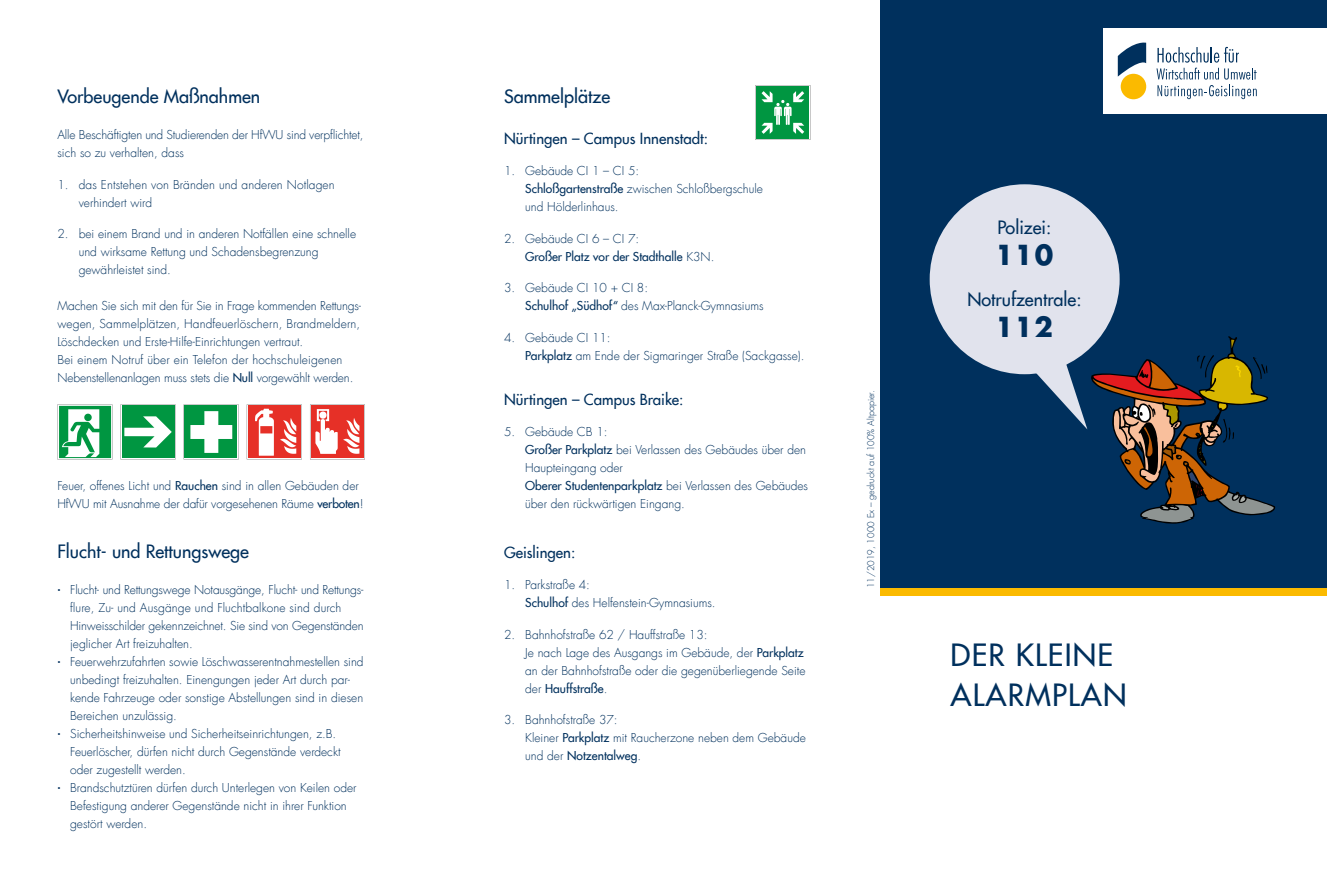
<style>
.page{position:relative;width:1327px;height:893px;background:#fff}
.page>*{position:absolute;margin:0;border:0;box-sizing:border-box;transform-origin:0 0}
.t1{font:500 30px/40.5px "Futura Com";letter-spacing:.04em;color:#00305d}
.t2{font:700 27px "Futura Com";letter-spacing:.04em;color:#00305d}
.t3{font:500 18px "Futura Com";color:#00305d}
.t4{font:500 15px "Futura Com";color:#00305d}
.t5{font:300 12px/18px "Futura Com";color:#00305d}
.t6{font:500 12px/18px "Futura Com";color:#00305d}
.t7{font:300 9px "Futura Com";color:#00305d}
.s1{font-weight:500}
.s2{font-size:5.25px}
.s3{font-weight:300}
</style>
<div class="page">
<div style="left:880px;top:0;width:447px;height:595px;background:#00305d"></div>
<div style="left:880px;top:588px;width:447px;height:7px;background:#fbba00"></div>
<div style="left:1103px;top:28px;width:224px;height:85px;background:#fff"></div>
<div style="left:1120px;top:74px;width:26px;height:25px;background:#fbba00;border-radius:50%"></div>
<svg style="left:1117px;top:43px;width:29px;height:34px"></svg>
<svg style="left:1156px;top:47px;width:100px;height:52px"></svg>
<svg style="left:755px;top:85px;width:56px;height:55px;background:#3dac6d"></svg>
<svg style="left:121px;top:404px;width:55px;height:56px"></svg>
<svg style="left:57px;top:404px;width:56px;height:56px"></svg>
<svg style="left:310px;top:404px;width:55px;height:56px"></svg>
<svg style="left:247px;top:404px;width:55px;height:56px"></svg>
<svg style="left:184px;top:404px;width:55px;height:56px"></svg>
<div style="left:929px;top:184px;width:190px;height:190px;background:#e1e3ed;border-radius:50%"></div>
<svg style="left:1030px;top:336px;width:245px;height:188px"></svg>
<h3 class="t3" style="left:57px;top:83px;width:204px">Vorbeugende Maßnahmen</h3>
<p class="t5" style="left:57px;top:126px;width:308px">Alle Beschäftigten und Studierenden der HfWU sind verpflichtet, sich so zu verhalten, dass</p>
<p class="t5" style="left:79px;top:175px;width:258px;text-indent:-21px">1. das Entstehen von Bränden und anderen Notlagen verhindert wird</p>
<p class="t5" style="left:79px;top:225px;width:279px;text-indent:-21px">2. bei einem Brand und in anderen Notfällen eine schnelle und wirksame Rettung und Schadensbegrenzung gewährleistet sind.</p>
<p class="t5" style="left:57px;top:297px;width:305px">Machen Sie sich mit den für Sie in Frage kommenden Rettungs&shy;wegen, Sammelplätzen, Handfeuerlöschern, Brandmeldern, Löschdecken und Erste-Hilfe-Einrichtungen vertraut.<br>Bei einem Notruf über ein Telefon der hochschuleigenen Nebenstellenanlagen muss stets die <span class="s1">Null</span> vorgewählt werden.</p>
<p class="t5" style="left:57px;top:477px;width:308px">Feuer, offenes Licht und <span class="s1">Rauchen</span> sind in allen Gebäuden der<br>HfWU mit Ausnahme der dafür vorgesehenen Räume <span class="s1">verboten</span>!</p>
<h3 class="t3" style="left:57px;top:538px;width:193px">Flucht- und Rettungswege</h3>
<p class="t5" style="left:70px;top:580px;width:295px;text-indent:-13px"><span class="s2">•</span> Flucht- und Rettungswege Notausgänge, Flucht- und Rettungs&shy;flure, Zu- und Ausgänge und Fluchtbalkone sind durch Hinweisschilder gekennzeichnet. Sie sind von Gegenständen jeglicher Art freizuhalten.</p>
<p class="t5" style="left:70px;top:652px;width:295px;text-indent:-13px"><span class="s2">•</span> Feuerwehrzufahrten sowie Löschwasserentnahmestellen sind unbedingt freizuhalten. Einengungen jeder Art durch par&shy;kende Fahrzeuge oder sonstige Abstellungen sind in diesen Bereichen unzulässig.</p>
<p class="t5" style="left:70px;top:724px;width:272px;text-indent:-13px"><span class="s2">•</span> Sicherheitshinweise und Sicherheitseinrichtungen, z.B.<br>Feuerlöscher, dürfen nicht durch Gegenstände verdeckt oder zugestellt werden.</p>
<p class="t5" style="left:70px;top:778px;width:288px;text-indent:-13px"><span class="s2">•</span> Brandschutztüren dürfen durch Unterlegen von Keilen oder<br>Befestigung anderer Gegenstände nicht in ihrer Funktion gestört werden.</p>
<h3 class="t3" style="left:504px;top:83px;width:108px">Sammelplätze</h3>
<p class="t4" style="left:504px;top:127px;width:206px">Nürtingen – Campus Innenstadt:</p>
<p class="t5" style="left:525px;top:162px;width:239px;text-indent:-21px">1. Gebäude CI 1 – CI 5:<br><span class="s1">Schloßgartenstraße</span> zwischen Schloßbergschule und Hölderlinhaus.</p>
<p class="t6" style="left:525px;top:229px;width:191px;text-indent:-21px"><span class="s3">2. Gebäude CI 6 – CI 7:<br></span>Großer Platz vor der Stadthalle <span class="s3">K3N.</span></p>
<p class="t5" style="left:525px;top:279px;width:240px;text-indent:-21px">3. Gebäude CI 10 + CI 8:<br><span class="s1">Schulhof „Südhof“</span> des Max-Planck-Gymnasiums</p>
<p class="t5" style="left:525px;top:328px;width:281px;text-indent:-21px">4. Gebäude CI 11:<br><span class="s1">Parkplatz</span> am Ende der Sigmaringer Straße (Sackgasse).</p>
<p class="t4" style="left:504px;top:388px;width:181px">Nürtingen – Campus Braike:</p>
<p class="t5" style="left:525px;top:423px;width:284px;text-indent:-21px">5. Gebäude CB 1:<br><span class="s1">Großer Parkplatz</span> bei Verlassen des Gebäudes über den Haupteingang oder<br><span class="s1">Oberer Studentenparkplatz</span> bei Verlassen des Gebäudes über den rückwärtigen Eingang.</p>
<p class="t4" style="left:504px;top:541px;width:73px">Geislingen:</p>
<p class="t5" style="left:525px;top:576px;width:192px;text-indent:-21px">1. Parkstraße 4:<br><span class="s1">Schulhof</span> des Helfenstein-Gymnasiums.</p>
<p class="t5" style="left:525px;top:625px;width:282px;text-indent:-21px">2. Bahnhofstraße 62 / Hauffstraße 13:<br>Je nach Lage des Ausgangs im Gebäude, der <span class="s1">Parkplatz </span>an der Bahnhofstraße oder die gegenüberliegende Seite der <span class="s1">Hauffstraße</span>.</p>
<p class="t5" style="left:525px;top:711px;width:282px;text-indent:-21px">3. Bahnhofstraße 37:<br>Kleiner <span class="s1">Parkplatz</span> mit Raucherzone neben dem Gebäude und der <span class="s1">Notzentalweg</span>.</p>
<p class="t7" style="left:865px;top:588px;width:200px;rotate:-90deg">11/2019, 1000 Ex – gedruckt auf 100% Altpapier.</p>
<h3 class="t3" style="left:997px;top:214px;width:55px">Polizei:</h3>
<h2 class="t2" style="left:995px;top:234px;width:60px">110</h2>
<h3 class="t3" style="left:967px;top:286px;width:116px">Notrufzentrale:</h3>
<h2 class="t2" style="left:995px;top:306px;width:59px">112</h2>
<h1 class="t1" style="left:950px;top:633px;width:178px">DER KLEINE<br>ALARMPLAN</h1>
</div>
